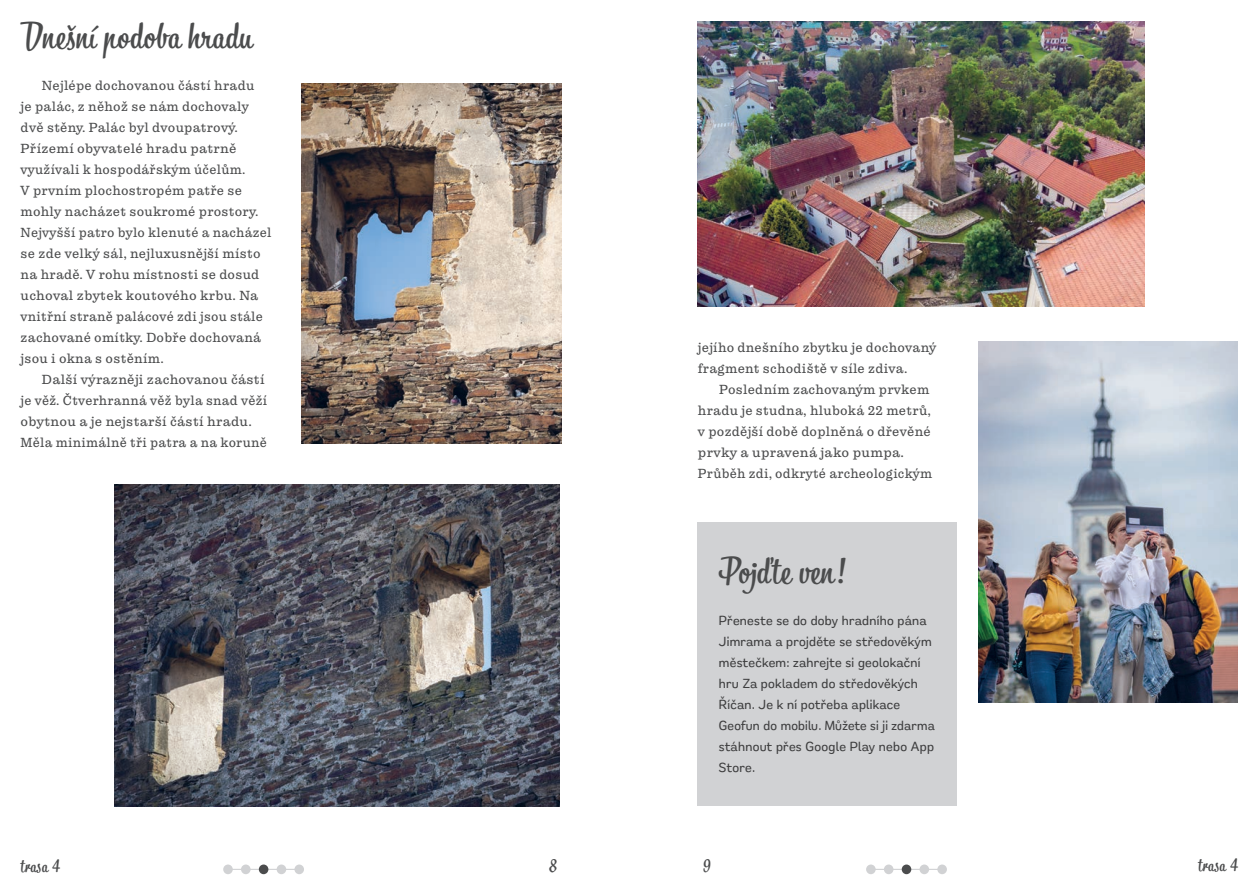
<style>
.page{position:relative;width:1259px;height:893px;background:#fff}
.page>*{position:absolute;margin:0;border:0;box-sizing:border-box;transform-origin:0 0}
.t1{font:36px "Bistro Script";letter-spacing:.02em;color:#4b4c4d}
.t2{font:18px "Bistro Script";letter-spacing:.03em;color:#4b4c4d}
.t3{font:300 13.5px/21px "Pulpo";letter-spacing:.02em;color:#4b4c4d}
.t4{font:500 13.5px/21px "Remora Sans W2";letter-spacing:.02em;color:#3e3e3f}
</style>
<div class="page">
<hr style="left:225px;top:869px;width:74px;height:1px;background:#d1d2d4">
<div style="left:223px;top:864px;width:10px;height:10px;background:#d1d2d4;border-radius:50%"></div>
<div style="left:241px;top:864px;width:10px;height:10px;background:#d1d2d4;border-radius:50%"></div>
<div style="left:259px;top:864px;width:9px;height:10px;background:#4b4c4d;border-radius:50%"></div>
<div style="left:294px;top:864px;width:10px;height:10px;background:#d1d2d4;border-radius:50%"></div>
<hr style="left:867px;top:869px;width:77px;height:1px;background:#d1d2d4">
<div style="left:866px;top:864px;width:9px;height:10px;background:#d1d2d4;border-radius:50%"></div>
<div style="left:884px;top:864px;width:9px;height:10px;background:#d1d2d4;border-radius:50%"></div>
<svg style="left:901px;top:864px;width:10px;height:10px"></svg>
<div style="left:937px;top:864px;width:10px;height:10px;background:#d1d2d4;border-radius:50%"></div>
<div style="left:277px;top:864px;width:9px;height:10px;background:#d1d2d4;border-radius:50%"></div>
<div style="left:919px;top:864px;width:10px;height:10px;background:#d1d2d4;border-radius:50%"></div>
<img style="left:115px;top:485px;width:445px;height:321px">
<div style="left:697px;top:522px;width:260px;height:284px;background:#d1d2d4"></div>
<img style="left:697px;top:21px;width:447px;height:285px">
<img style="left:302px;top:83px;width:259px;height:360px">
<img style="left:978px;top:342px;width:259px;height:360px">
<h1 class="t1" style="left:21px;top:13px;width:233px">Dnešní podoba hradu</h1>
<p class="t3" style="left:21px;top:75px;width:252px;text-indent:21px">Nejlépe dochovanou částí hradu<br>je palác, z něhož se nám dochovaly dvě stěny. Palác byl dvoupatrový.<br>Přízemí obyvatelé hradu patrně využívali k hospodářským účelům.<br>V prvním plochostropém patře se mohly nacházet soukromé prostory.<br>Nejvyšší patro bylo klenuté a nacházel se zde velký sál, nejluxusnější místo na hradě. V rohu místnosti se dosud uchoval zbytek koutového krbu. Na vnitřní straně palácové zdi jsou stále zachované omítky. Dobře dochovaná jsou i okna s ostěním.</p>
<p class="t3" style="left:21px;top:369px;width:248px;text-indent:21px">Další výrazněji zachovanou částí je věž. Čtverhranná věž byla snad věží obytnou a je nejstarší částí hradu.<br>Měla minimálně tři patra a na koruně</p>
<p class="t3" style="left:698px;top:337px;width:240px">jejího dnešního zbytku je dochovaný fragment schodiště v síle zdiva.</p>
<p class="t3" style="left:698px;top:379px;width:236px;text-indent:21px">Posledním zachovaným prvkem hradu je studna, hluboká 22 metrů, v pozdější době doplněná o dřevěné prvky a upravená jako pumpa.<br>Průběh zdi, odkryté archeologickým</p>
<h1 class="t1" style="left:719px;top:548px;width:128px">Pojďte ven!</h1>
<p class="t4" style="left:719px;top:609px;width:217px">Přeneste se do doby hradního pána<br>Jimrama a projděte se středověkým městečkem: zahrejte si geolokační hru Za pokladem do středověkých<br>Říčan. Je k ní potřeba aplikace<br>Geofun do mobilu. Můžete si ji zdarma stáhnout přes Google Play nebo App<br>Store.</p>
<h2 class="t2" style="left:21px;top:854px;width:41px">trasa 4</h2>
<h2 class="t2" style="left:549px;top:854px;width:9px">8</h2>
<h2 class="t2" style="left:702px;top:854px;width:9px">9</h2>
<h2 class="t2" style="left:1198px;top:854px;width:41px">trasa 4</h2>
</div>
